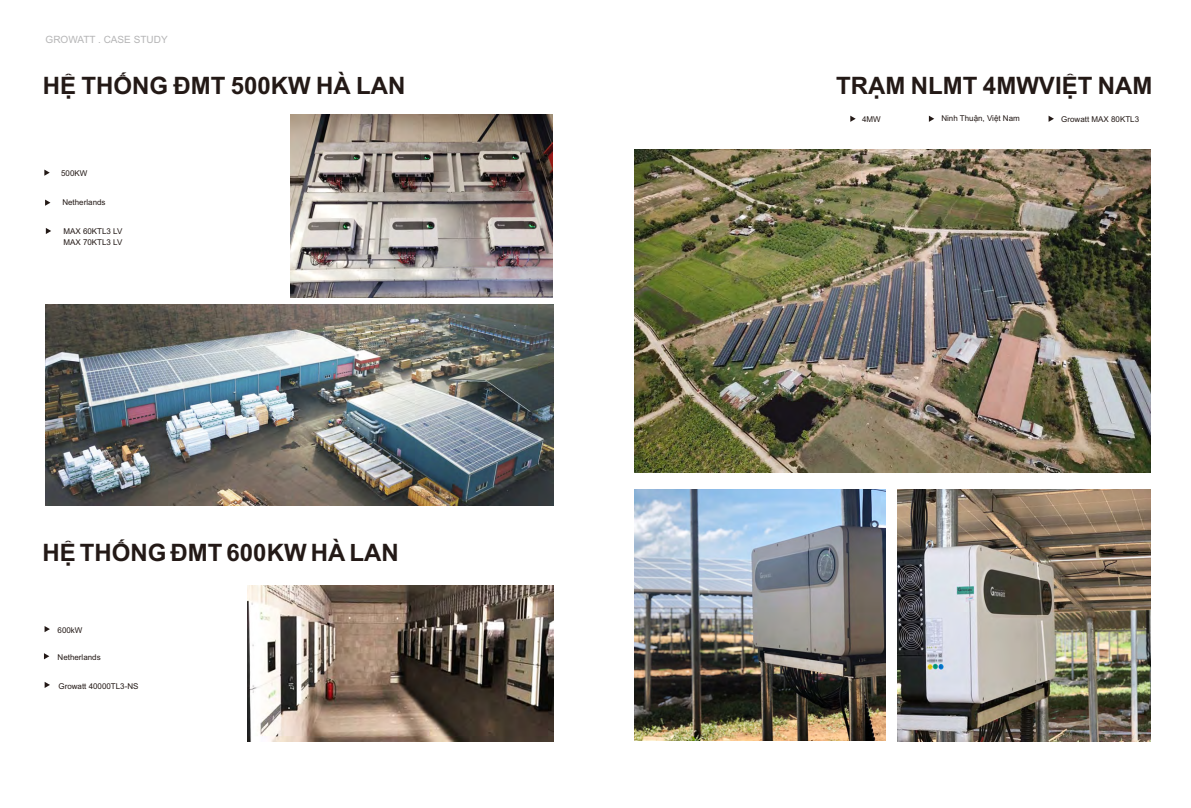
<style>
.page{position:relative;width:1191px;height:808px;background:#fff}
.page>*{position:absolute;margin:0;border:0;box-sizing:border-box;transform-origin:0 0}
.t1{font:700 24px "Arial";color:#231916}
.t2{font:10px "Arial";color:#b5b5b6}
.t3{font:8px/11.4px "Arial";color:#231916}
</style>
<div class="page">
<img style="left:247px;top:586px;width:306px;height:156px">
<svg style="left:45px;top:626px;width:5px;height:6px"></svg>
<svg style="left:44px;top:653px;width:5px;height:6px"></svg>
<svg style="left:45px;top:682px;width:5px;height:6px"></svg>
<img style="left:46px;top:304px;width:507px;height:202px">
<svg style="left:44px;top:170px;width:6px;height:6px"></svg>
<svg style="left:45px;top:200px;width:5px;height:6px"></svg>
<svg style="left:46px;top:228px;width:5px;height:6px"></svg>
<img style="left:291px;top:114px;width:262px;height:184px">
<svg style="left:850px;top:116px;width:5px;height:6px"></svg>
<svg style="left:929px;top:116px;width:5px;height:6px"></svg>
<svg style="left:1048px;top:116px;width:6px;height:6px"></svg>
<img style="left:634px;top:150px;width:516px;height:322px">
<img style="left:634px;top:489px;width:251px;height:251px">
<img style="left:897px;top:489px;width:253px;height:253px">
<p class="t2" style="left:46px;top:35px;width:124px">GROWATT . CASE STUDY</p>
<h1 class="t1" style="left:43px;top:76px;width:364px">HỆ THỐNG ĐMT 500KW HÀ LAN</h1>
<p class="t3" style="left:61px;top:168px;width:28px">500KW</p>
<p class="t3" style="left:62px;top:197px;width:45px">Netherlands</p>
<p class="t3" style="left:63px;top:226px;width:60px">MAX 60KTL3 LV<br>MAX 70KTL3 LV</p>
<h1 class="t1" style="left:43px;top:543px;width:358px">HỆ THỐNG ĐMT 600KW HÀ LAN</h1>
<p class="t3" style="left:58px;top:625px;width:26px">600kW</p>
<p class="t3" style="left:58px;top:652px;width:45px">Netherlands</p>
<p class="t3" style="left:58px;top:681px;width:82px">Growatt 40000TL3-NS</p>
<h1 class="t1" style="left:836px;top:76px;width:317px">TRẠM NLMT 4MWVIỆT NAM</h1>
<p class="t3" style="left:862px;top:114px;width:20px">4MW</p>
<p class="t3" style="left:941px;top:114px;width:80px">Ninh Thuận, Việt Nam</p>
<p class="t3" style="left:1061px;top:114px;width:79px">Growatt MAX 80KTL3</p>
</div>
